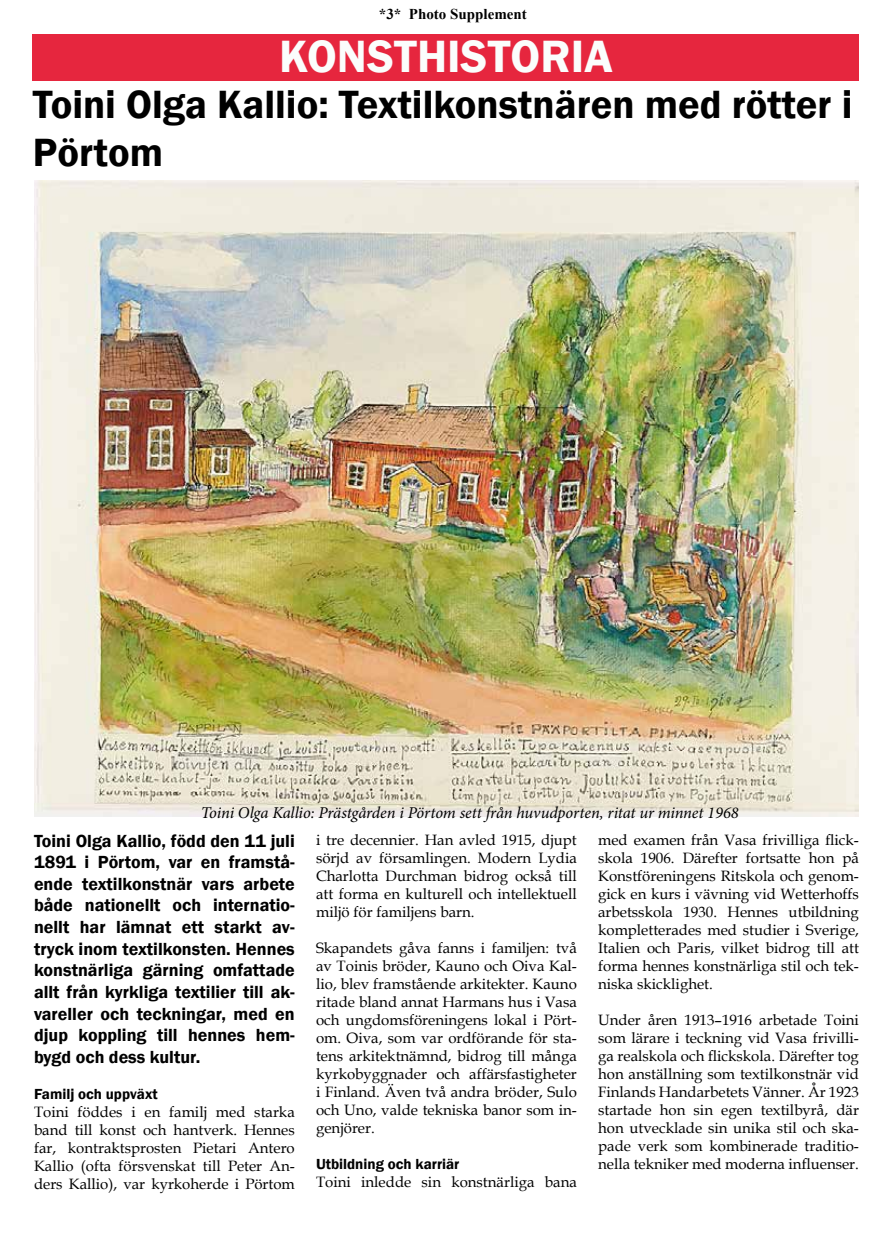
<style>
.page{position:relative;width:893px;height:1234px;background:#fff}
.page>*{position:absolute;margin:0;border:0;box-sizing:border-box;transform-origin:0 0}
.t1{font:600 46.5px "Franklin Gothic";color:#fbfdfc}
.t2{font:600 40.5px/48.6px "Franklin Gothic";color:#000}
.t3{font:600 18px/21.6px "Franklin Gothic";color:#000;text-align:justify}
.t4{font:italic 16.5px "Minion Pro";letter-spacing:-.01em;color:#000}
.t5{font:15px/18px "Book Antiqua";color:#000;text-align:justify}
.t6{font:600 15px "Franklin Gothic";color:#000}
.t7{font:700 15px "Times New Roman";color:#000}
</style>
<div class="page">
<div style="left:33px;top:34px;width:826px;height:47px;background:#e6263e"></div>
<img style="left:34px;top:180px;width:825px;height:636px">
<p class="t7" style="left:379px;top:3px;width:149px">*3* Photo Supplement</p>
<h1 class="t1" style="left:279px;top:28px;width:335px">KONSTHISTORIA</h1>
<h2 class="t2" style="left:33px;top:80px;width:821px">Toini Olga Kallio: Textilkonstnären med rötter i<br>Pörtom</h2>
<p class="t4" style="left:201px;top:801px;width:539px">Toini Olga Kallio: Prästgården i Pörtom sett från huvudporten, ritat ur minnet 1968</p>
<p class="t3" style="left:34px;top:829px;width:262px">Toini Olga Kallio, född den 11 juli 1891 i Pörtom, var en framstå&shy;ende textilkonstnär vars arbete både nationellt och internatio&shy;nellt har lämnat ett starkt av&shy;tryck inom textilkonsten. Hennes konstnärliga gärning omfattade allt från kyrkliga textilier till ak&shy;vareller och teckningar, med en djup koppling till hennes hem&shy;bygd och dess kultur.</p>
<p class="t6" style="left:34px;top:1084px;width:125px">Familj och uppväxt</p>
<p class="t5" style="left:34px;top:1102px;width:262px">Toini föddes i en familj med starka band till konst och hantverk. Hennes far, kontraktsprosten Pietari Antero Kallio (ofta försvenskat till Peter An&shy;ders Kallio), var kyrkoherde i Pörtom</p>
<p class="t5" style="left:316px;top:830px;width:262px">i tre decennier. Han avled 1915, djupt sörjd av församlingen. Modern Lydia Charlotta Durchman bidrog också till att forma en kulturell och intellektuell miljö för familjens barn.</p>
<p class="t5" style="left:316px;top:938px;width:262px">Skapandets gåva fanns i familjen: två av Toinis bröder, Kauno och Oiva Kal&shy;lio, blev framstående arkitekter. Kauno ritade bland annat Harmans hus i Vasa och ungdomsföreningens lokal i Pört&shy;om. Oiva, som var ordförande för sta&shy;tens arkitektnämnd, bidrog till många kyrkobyggnader och affärsfastigheter i Finland. Även två andra bröder, Sulo och Uno, valde tekniska banor som in&shy;genjörer.</p>
<p class="t6" style="left:316px;top:1154px;width:145px">Utbildning och karriär</p>
<p class="t5" style="left:316px;top:1172px;width:262px">Toini inledde sin konstnärliga bana</p>
<p class="t5" style="left:598px;top:830px;width:262px">med examen från Vasa frivilliga flick&shy;skola 1906. Därefter fortsatte hon på Konstföreningens Ritskola och genom&shy;gick en kurs i vävning vid Wetterhoffs arbetsskola 1930. Hennes utbildning kompletterades med studier i Sverige, Italien och Paris, vilket bidrog till att forma hennes konstnärliga stil och tek&shy;niska skicklighet.</p>
<p class="t5" style="left:598px;top:1010px;width:262px">Under åren 1913–1916 arbetade Toini som lärare i teckning vid Vasa frivilli&shy;ga realskola och flickskola. Därefter tog hon anställning som textilkonstnär vid Finlands Handarbetets Vänner. År 1923 startade hon sin egen textilbyrå, där hon utvecklade sin unika stil och ska&shy;pade verk som kombinerade traditio&shy;nella tekniker med moderna influenser.</p>
</div>
